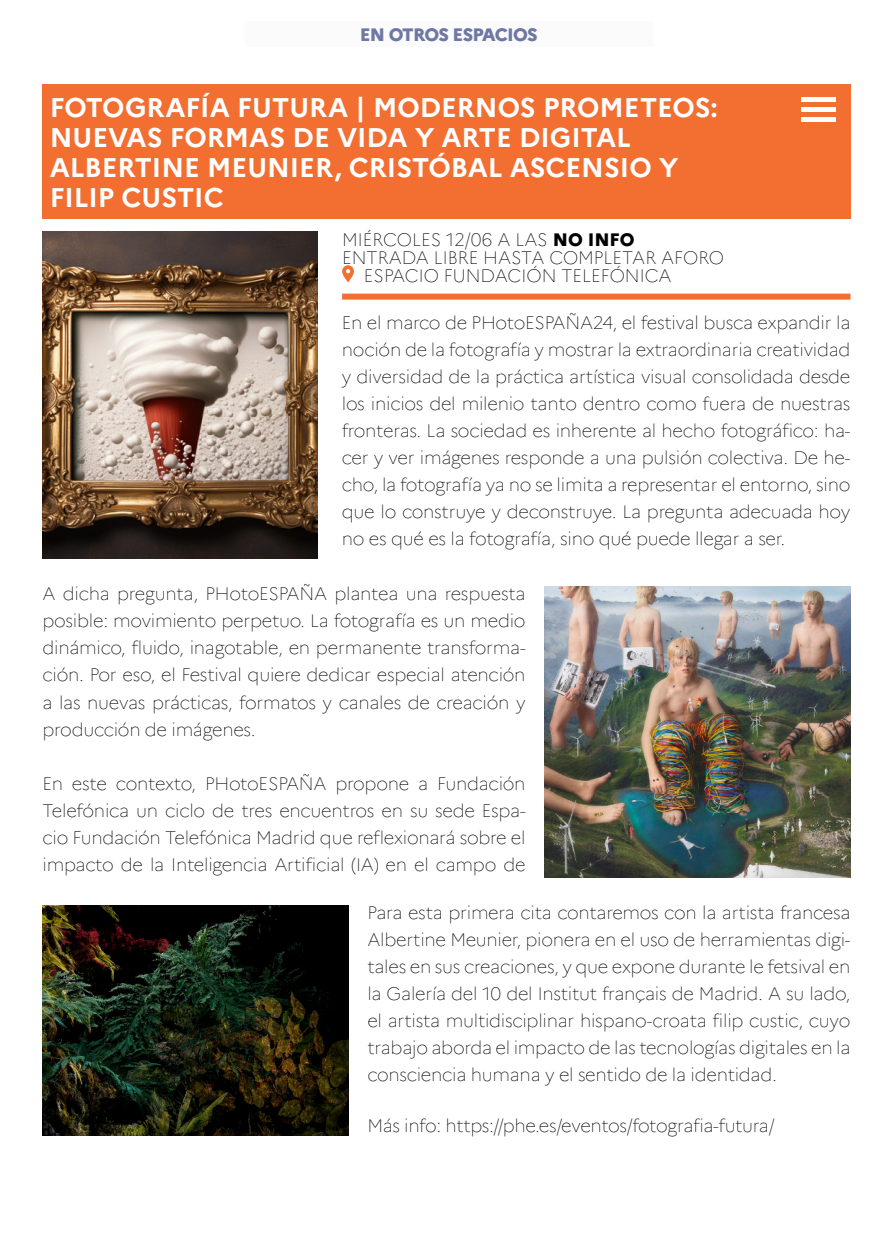
<style>
.page{position:relative;width:893px;height:1259px;background:#fff}
.page>*{position:absolute;margin:0;border:0;box-sizing:border-box;transform-origin:0 0}
.AGENDA___TEXTE{font:700 27px "Marianne";color:#fff}
.AGENDA___TEXTE-2{font:100 18px/27px "Marianne";letter-spacing:-.015em;color:#000;text-align:justify}
.t1{font:800 18px "Marianne";letter-spacing:-.045em;color:#6f78a4}
.s1{font-weight:800}
</style>
<div class="page">
<div style="left:245px;top:21px;width:408px;height:26px;background:#fbfbfc"></div>
<div style="left:43px;top:84px;width:808px;height:135px;background:#f36e31"></div>
<img style="left:43px;top:232px;width:274px;height:327px">
<svg style="left:342px;top:265px;width:12px;height:17px"></svg>
<div style="left:342px;top:294px;width:508px;height:6px;background:#f36e31"></div>
<div style="left:801px;top:97px;width:34px;height:5px;background:#fff"></div>
<div style="left:801px;top:107px;width:34px;height:5px;background:#fff"></div>
<div style="left:801px;top:117px;width:34px;height:5px;background:#fff"></div>
<img style="left:544px;top:586px;width:306px;height:292px">
<img style="left:43px;top:906px;width:306px;height:229px">
<p class="t1" style="left:360px;top:20px;width:179px">EN OTROS ESPACIOS</p>
<p class="AGENDA___TEXTE" style="left:50px;top:86px;width:669px">FOTOGRAFÍA FUTURA | MODERNOS PROMETEOS:</p>
<p class="AGENDA___TEXTE" style="left:50px;top:116px;width:583px">NUEVAS FORMAS DE VIDA Y ARTE DIGITAL</p>
<p class="AGENDA___TEXTE" style="left:50px;top:146px;width:630px">ALBERTINE MEUNIER, CRISTÓBAL ASCENSIO Y</p>
<p class="AGENDA___TEXTE" style="left:50px;top:176px;width:175px">FILIP CUSTIC</p>
<p class="AGENDA___TEXTE-2" style="left:342px;top:225px;width:294px">MIÉRCOLES 12/06 A LAS <span class="s1">NO INFO</span></p>
<p class="AGENDA___TEXTE-2" style="left:342px;top:243px;width:384px">ENTRADA LIBRE HASTA COMPLETAR AFORO</p>
<p class="AGENDA___TEXTE-2" style="left:364px;top:261px;width:309px">ESPACIO FUNDACIÓN TELEFÓNICA</p>
<p class="AGENDA___TEXTE-2" style="left:342px;top:308px;width:510px">En el marco de PHotoESPAÑA24, el festival busca expandir la noción de la fotografía y mostrar la extraordinaria creatividad y diversidad de la práctica artística visual consolidada desde los inicios del milenio tanto dentro como fuera de nuestras fronteras. La sociedad es inherente al hecho fotográfico: ha&shy;cer y ver imágenes responde a una pulsión colectiva. De he&shy;cho, la fotografía ya no se limita a representar el entorno, sino que lo construye y deconstruye. La pregunta adecuada hoy no es qué es la fotografía, sino qué puede llegar a ser.</p>
<p class="AGENDA___TEXTE-2" style="left:43px;top:579px;width:485px">A dicha pregunta, PHotoESPAÑA plantea una respuesta posible: movimiento perpetuo. La fotografía es un medio dinámico, fluido, inagotable, en permanente transforma&shy;ción. Por eso, el Festival quiere dedicar especial atención a las nuevas prácticas, formatos y canales de creación y producción de imágenes.</p>
<p class="AGENDA___TEXTE-2" style="left:43px;top:768px;width:485px">En este contexto, PHotoESPAÑA propone a Fundación Telefónica un ciclo de tres encuentros en su sede Espa&shy;cio Fundación Telefónica Madrid que reflexionará sobre el impacto de la Inteligencia Artificial (IA) en el campo de</p>
<p class="AGENDA___TEXTE-2" style="left:367px;top:897px;width:485px">Para esta primera cita contaremos con la artista francesa Albertine Meunier, pionera en el uso de herramientas digi&shy;tales en sus creaciones, y que expone durante le fetsival en la Galería del 10 del Institut français de Madrid. A su lado, el artista multidisciplinar hispano-croata filip custic, cuyo trabajo aborda el impacto de las tecnologías digitales en la consciencia humana y el sentido de la identidad.</p>
<p class="AGENDA___TEXTE-2" style="left:367px;top:1110px;width:409px">Más info: https://phe.es/eventos/fotografia-futura/</p>
</div>
